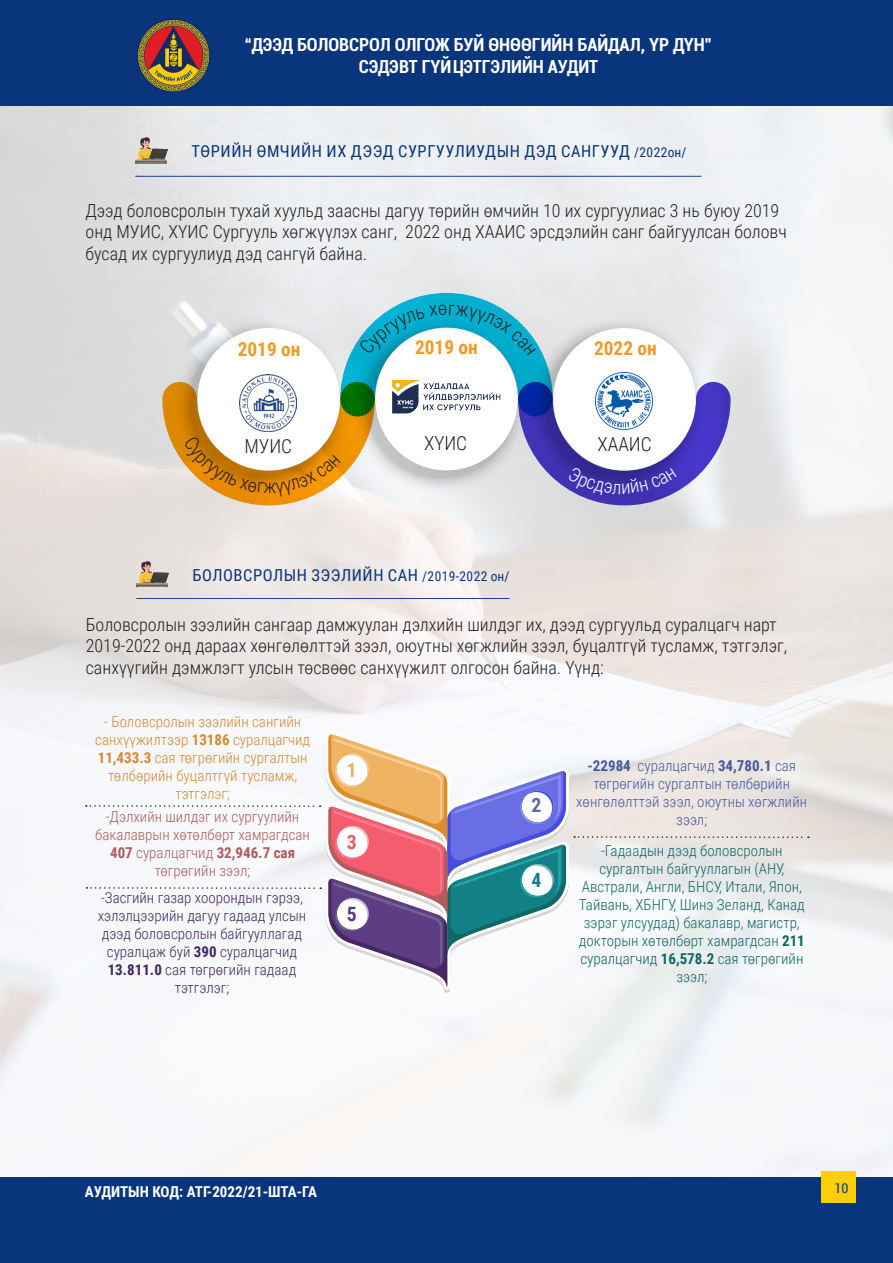
<style>
.page{position:relative;width:893px;height:1263px;background:#fff}
.page>*{position:absolute;margin:0;border:0;box-sizing:border-box;transform-origin:0 0}
.t1{font:700 19.65px "Roboto Condensed";color:#e6b060}
.t2{font:700 19.65px "Roboto Condensed";color:#6068ab}
.t3{font:700 19.65px "Roboto Condensed";color:#e45d6b}
.t4{font:700 19.65px "Roboto Condensed";color:#187e83}
.t5{font:700 19.65px "Roboto Condensed";color:#5a3c81}
.t6{font:700 19.35px "Roboto Condensed";color:#f09b27}
.t7{font:300 19.35px "Roboto Condensed";color:#231f20}
.t8{font:300 18px/21.6px "Roboto Condensed";color:#231f20}
.t9{font:700 condensed 18px/21.6px "Roboto";color:#fff;text-align:center}
.t10{font:16.5px "Roboto Condensed";letter-spacing:.035em;color:#08357c}
.t11{font:300 15px/18px "Roboto Condensed";color:#106767;text-align:center}
.t12{font:300 15px/18px "Roboto Condensed";color:#43275e;text-align:center}
.t13{font:300 15px/18px "Roboto Condensed";color:#d78833;text-align:center}
.t14{font:300 15px/18px "Roboto Condensed";color:#b05b5b;text-align:center}
.t15{font:300 15px/18px "Roboto Condensed";color:#4857a0;text-align:center}
.t16{font:700 15px "Roboto Condensed";color:#fff}
.t17{font:condensed 13.5px "Roboto";color:#024691}
.s1{font-size:13.5px}
.s2{font-weight:700}
</style>
<div class="page">
<img style="left:0;top:106px;width:893px;height:1072px">
<div style="left:0;top:0;width:893px;height:106px;background:#08357c"></div>
<div style="left:0;top:1178px;width:893px;height:85px;background:#08357c"></div>
<img style="left:138px;top:19px;width:72px;height:72px">
<div style="left:822px;top:1171px;width:34px;height:32px;background:#fbce07"></div>
<svg style="left:135px;top:137px;width:33px;height:26px"></svg>
<svg style="left:136px;top:176px;width:565px;height:1px"></svg>
<svg style="left:136px;top:561px;width:33px;height:26px"></svg>
<svg style="left:137px;top:598px;width:372px;height:1px"></svg>
<svg style="left:325px;top:731px;width:244px;height:259px"></svg>
<svg style="left:328px;top:734px;width:238px;height:253px"></svg>
<svg style="left:86px;top:805px;width:235px;height:2px"></svg>
<svg style="left:574px;top:836px;width:235px;height:2px"></svg>
<svg style="left:86px;top:887px;width:235px;height:2px"></svg>
<svg style="left:162px;top:293px;width:569px;height:212px"></svg>
<p class="t9" style="left:245px;top:33px;width:469px">“ДЭЭД БОЛОВСРОЛ ОЛГОЖ БУЙ ӨНӨӨГИЙН БАЙДАЛ, ҮР ДҮН”<br>СЭДЭВТ ГҮЙЦЭТГЭЛИЙН АУДИТ</p>
<p class="t10" style="left:192px;top:140px;width:496px">ТӨРИЙН ӨМЧИЙН ИХ ДЭЭД СУРГУУЛИУДЫН ДЭД САНГУУД <span class="s1">/2022он/</span></p>
<p class="t8" style="left:85px;top:199px;width:703px">Дээд боловсролын тухай хуульд заасны дагуу төрийн өмчийн 10 их сургуулиас 3 нь буюу 2019 онд МУИС, ХҮИС Сургууль хөгжүүлэх санг, 2022 онд ХААИС эрсдэлийн санг байгуулсан боловч бусад их сургуулиуд дэд сангүй байна.</p>
<p class="t6" style="left:238px;top:336px;width:64px">2019 он</p>
<p class="t7" style="left:244px;top:432px;width:49px">МУИС</p>
<p class="t7" style="left:264px;top:473px;width:14px">ж</p>
<p class="t6" style="left:415px;top:333px;width:64px">2019 он</p>
<p class="t7" style="left:424px;top:430px;width:45px">ХҮИС</p>
<p class="t10" style="left:193px;top:564px;width:318px">БОЛОВСРОЛЫН ЗЭЭЛИЙН САН <span class="s1">/2019-2022 он/</span></p>
<p class="t6" style="left:594px;top:334px;width:64px">2022 он</p>
<p class="t7" style="left:597px;top:430px;width:56px">ХААИС</p>
<p class="t8" style="left:86px;top:613px;width:703px">Боловсролын зээлийн сангаар дамжуулан дэлхийн шилдэг их, дээд сургуульд суралцагч нарт<br>2019-2022 онд дараах хөнгөлөлттэй зээл, оюутны хөгжлийн зээл, буцалтгүй тусламж, тэтгэлэг, санхүүгийн дэмжлэгт улсын төсвөөс санхүүжилт олгосон байна. Үүнд:</p>
<p class="t13" style="left:95px;top:712px;width:216px">- Боловсролын зээлийн сангийн санхүүжилтээр <span class="s2">13186</span> суралцагчид<br><span class="s2">11,433.3</span> сая төгрөгийн сургалтын төлбөрийн буцалтгүй тусламж, тэтгэлэг;</p>
<p class="t14" style="left:95px;top:807px;width:216px">-Дэлхийн шилдэг их сургуулийн бакалаврын хөтөлбөрт хамрагдсан<br><span class="s2">407</span> суралцагчид <span class="s2">32,946.7 сая </span>төгрөгийн зээл;</p>
<p class="t12" style="left:98px;top:888px;width:210px">-Засгийн газар хоорондын гэрээ, хэлэлцээрийн дагуу гадаад улсын дээд боловсролын байгууллагад суралцаж буй <span class="s2">390</span> суралцагчид<br><span class="s2">13.811.0</span> сая төгрөгийн гадаад тэтгэлэг;</p>
<p class="t1" style="left:347px;top:756px;width:11px">1</p>
<p class="t3" style="left:347px;top:828px;width:11px">3</p>
<p class="t5" style="left:347px;top:901px;width:11px">5</p>
<p class="t2" style="left:532px;top:791px;width:11px">2</p>
<p class="t4" style="left:532px;top:867px;width:11px">4</p>
<p class="t15" style="left:576px;top:756px;width:232px"><span class="s2">-22984</span> суралцагчид <span class="s2">34,780.1</span> сая төгрөгийн сургалтын төлбөрийн хөнгөлөлттэй зээл, оюутны хөгжлийн зээл;</p>
<p class="t11" style="left:579px;top:841px;width:227px">-Гадаадын дээд боловсролын сургалтын байгууллагын (АНУ,<br>Австрали, Англи, БНСУ, Итали, Япон,<br>Тайвань, ХБНГУ, Шинэ Зеланд, Канад зэрэг улсуудад) бакалавр, магистр, докторын хөтөлбөрт хамрагдсан <span class="s2">211 </span>суралцагчид <span class="s2">16,578.2</span> сая төгрөгийн зээл;</p>
<p class="t16" style="left:85px;top:1181px;width:234px">АУДИТЫН КОД: АТГ-2022/21-ШТА-ГА</p>
<p class="t17" style="left:834px;top:1179px;width:15px">10</p>
</div>
